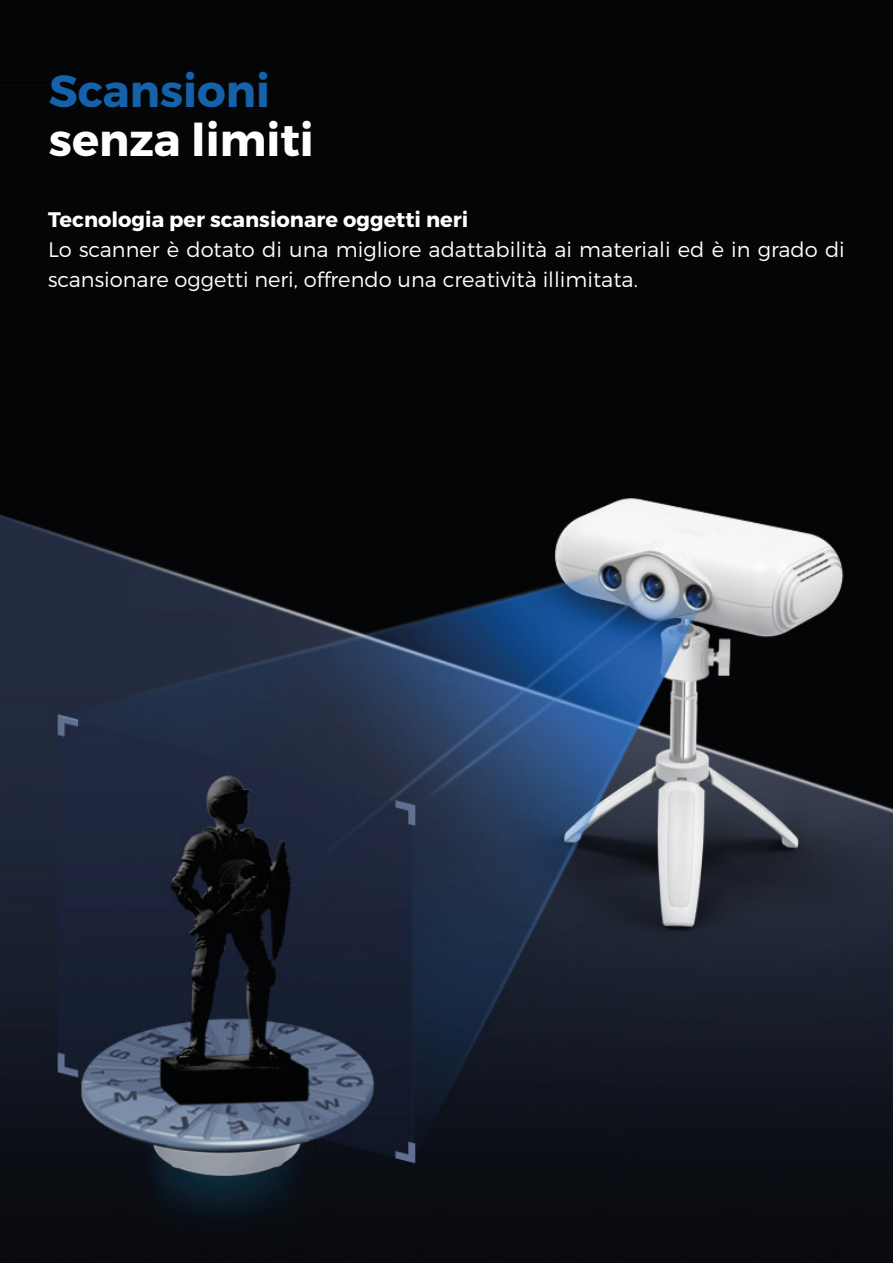
<style>
.page{position:relative;width:893px;height:1263px;background:#fff}
.page>*{position:absolute;margin:0;border:0;box-sizing:border-box;transform-origin:0 0}
.t1{font:700 45px "Montserrat";color:#fff}
.t2{font:700 45px "Montserrat";color:#1562ab}
.t3{font:300 21px/30px "Montserrat";color:#fff}
.t4{font:700 21px "Montserrat";color:#fff}
</style>
<div class="page">
<img style="left:0;top:0;width:893px;height:1263px">
<h1 class="t2" style="left:49px;top:63px;width:223px">Scansioni</h1>
<h1 class="t1" style="left:49px;top:112px;width:267px">senza limiti</h1>
<p class="t4" style="left:48px;top:207px;width:422px">Tecnologia per scansionare oggetti neri</p>
<p class="t3" style="left:48px;top:235px;width:798px">Lo scanner è dotato di una migliore adattabilità ai materiali ed è in grado di scansionare oggetti neri, offrendo una creatività illimitata.</p>
</div>
